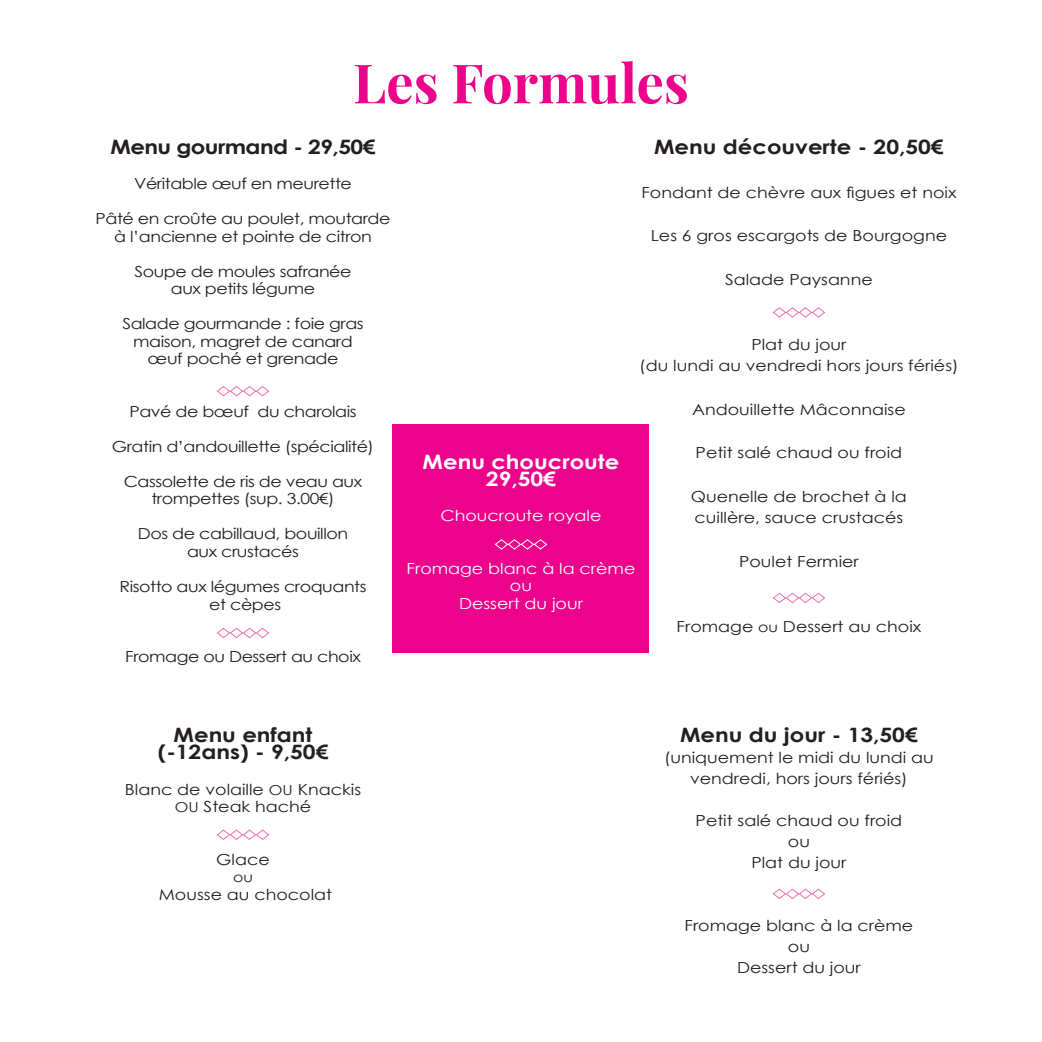
<style>
.page{position:relative;width:1042px;height:1042px;background:#fff}
.page>*{position:absolute;margin:0;border:0;box-sizing:border-box;transform-origin:0 0}
.titre{font:700 54.25px "Playfair Display";color:#ed028c}
.formule{font:700 19.78px "Century Gothic";color:#231f20;scale:1.15 1}
.formule-2{font:700 19.78px/17.5px "Century Gothic";color:#fff;text-align:center;scale:1.15 1}
.formule-3{font:700 19.78px "Century Gothic";letter-spacing:-.025em;color:#231f20;scale:1.15 1}
.formule-4{font:15.22px/21.7px "Century Gothic";color:#231f20;text-align:center;scale:1.15 1}
.formule-5{font:15.22px/17.5px "Century Gothic";letter-spacing:-.025em;color:#231f20;text-align:center;scale:1.15 1}
.formule-6{font:15.22px "Century Gothic";color:#fff;scale:1.15 1}
.formule-7{font:13.65px "Century Gothic";color:#231f20;scale:1.15 1}
.s1{font-size:13.65px}
</style>
<div class="page">
<div style="left:393px;top:424px;width:256px;height:228px;background:#ed028c"></div>
<svg style="left:772px;top:592px;width:53px;height:11px"></svg>
<svg style="left:772px;top:307px;width:53px;height:11px"></svg>
<svg style="left:217px;top:627px;width:52px;height:11px"></svg>
<svg style="left:216px;top:386px;width:54px;height:11px"></svg>
<svg style="left:494px;top:539px;width:54px;height:11px"></svg>
<svg style="left:772px;top:888px;width:53px;height:11px"></svg>
<svg style="left:216px;top:829px;width:54px;height:11px"></svg>
<p class="titre" style="left:353px;top:40px;width:337px">Les Formules</p>
<p class="formule-3" style="left:111px;top:132px;width:232px">Menu gourmand - 29,50€</p>
<p class="formule-5" style="left:134px;top:175px;width:191px">Véritable œuf en meurette</p>
<p class="formule-5" style="left:95px;top:210px;width:258px">Pâté en croûte au poulet, moutarde à l’ancienne et pointe de citron</p>
<p class="formule-5" style="left:134px;top:262px;width:190px">Soupe de moules safranée aux petits légume</p>
<p class="formule-5" style="left:122px;top:315px;width:211px">Salade gourmande : foie gras maison, magret de canard œuf poché et grenade</p>
<p class="formule-5" style="left:129px;top:402px;width:199px">Pavé de bœuf du charolais</p>
<p class="formule-5" style="left:112px;top:437px;width:229px">Gratin d’andouillette (spécialité)</p>
<p class="formule-5" style="left:124px;top:472px;width:209px">Cassolette de ris de veau aux trompettes (sup. 3.00€)</p>
<p class="formule-5" style="left:138px;top:525px;width:184px">Dos de cabillaud, bouillon</p>
<p class="formule-5" style="left:187px;top:542px;width:99px">aux crustacés</p>
<p class="formule-5" style="left:119px;top:577px;width:216px">Risotto aux légumes croquants</p>
<p class="formule-4" style="left:209px;top:593px;width:64px">et cèpes</p>
<p class="formule-5" style="left:125px;top:647px;width:206px">Fromage ou Dessert au choix</p>
<p class="formule" style="left:654px;top:132px;width:253px">Menu découverte - 20,50€</p>
<p class="formule-4" style="left:641px;top:181px;width:275px">Fondant de chèvre aux figues et noix</p>
<p class="formule-4" style="left:650px;top:224px;width:259px">Les 6 gros escargots de Bourgogne</p>
<p class="formule-4" style="left:725px;top:268px;width:130px">Salade Paysanne</p>
<p class="formule-4" style="left:751px;top:333px;width:84px">Plat du jour</p>
<p class="formule-4" style="left:639px;top:355px;width:279px">(du lundi au vendredi hors jours fériés)</p>
<p class="formule-4" style="left:692px;top:398px;width:187px">Andouillette Mâconnaise</p>
<p class="formule-4" style="left:695px;top:441px;width:181px">Petit salé chaud ou froid</p>
<p class="formule-4" style="left:690px;top:485px;width:189px;text-align:left">Quenelle de brochet à la cuillère, sauce crustacés</p>
<p class="formule-4" style="left:738px;top:550px;width:106px">Poulet Fermier</p>
<p class="formule-2" style="left:422px;top:451px;width:172px">Menu choucroute<br>29,50€</p>
<p class="formule-6" style="left:440px;top:505px;width:141px">Choucroute royale</p>
<p class="formule-6" style="left:406px;top:557px;width:200px">Fromage blanc à la crème</p>
<p class="formule-6" style="left:510px;top:575px;width:21px">ou</p>
<p class="formule-6" style="left:459px;top:592px;width:109px">Dessert du jour</p>
<p class="formule-4" style="left:676px;top:615px;width:214px">Fromage <span class="s1">ou</span> Dessert au choix</p>
<p class="formule" style="left:173px;top:719px;width:122px">Menu enfant</p>
<p class="formule" style="left:158px;top:737px;width:150px">(-12ans) - 9,50€</p>
<p class="formule-4" style="left:125px;top:779px;width:207px;line-height:17.5px">Blanc de volaille <span class="s1">OU</span> Knackis<br><span class="s1">OU</span> Steak haché</p>
<p class="formule-4" style="left:216px;top:847px;width:48px">Glace</p>
<p class="formule-7" style="left:233px;top:867px;width:19px">ou</p>
<p class="formule-4" style="left:159px;top:882px;width:152px">Mousse au chocolat</p>
<p class="formule" style="left:680px;top:719px;width:208px">Menu du jour - 13,50€</p>
<p class="formule-4" style="left:664px;top:746px;width:236px;line-height:21px">(uniquement le midi du lundi au vendredi, hors jours fériés)</p>
<p class="formule-4" style="left:695px;top:809px;width:181px">Petit salé chaud ou froid</p>
<p class="formule-4" style="left:787px;top:830px;width:21px">ou</p>
<p class="formule-4" style="left:751px;top:851px;width:84px">Plat du jour</p>
<p class="formule-4" style="left:684px;top:914px;width:200px">Fromage blanc à la crème</p>
<p class="formule-4" style="left:787px;top:935px;width:21px">ou</p>
<p class="formule-4" style="left:736px;top:956px;width:109px">Dessert du jour</p>
</div>
